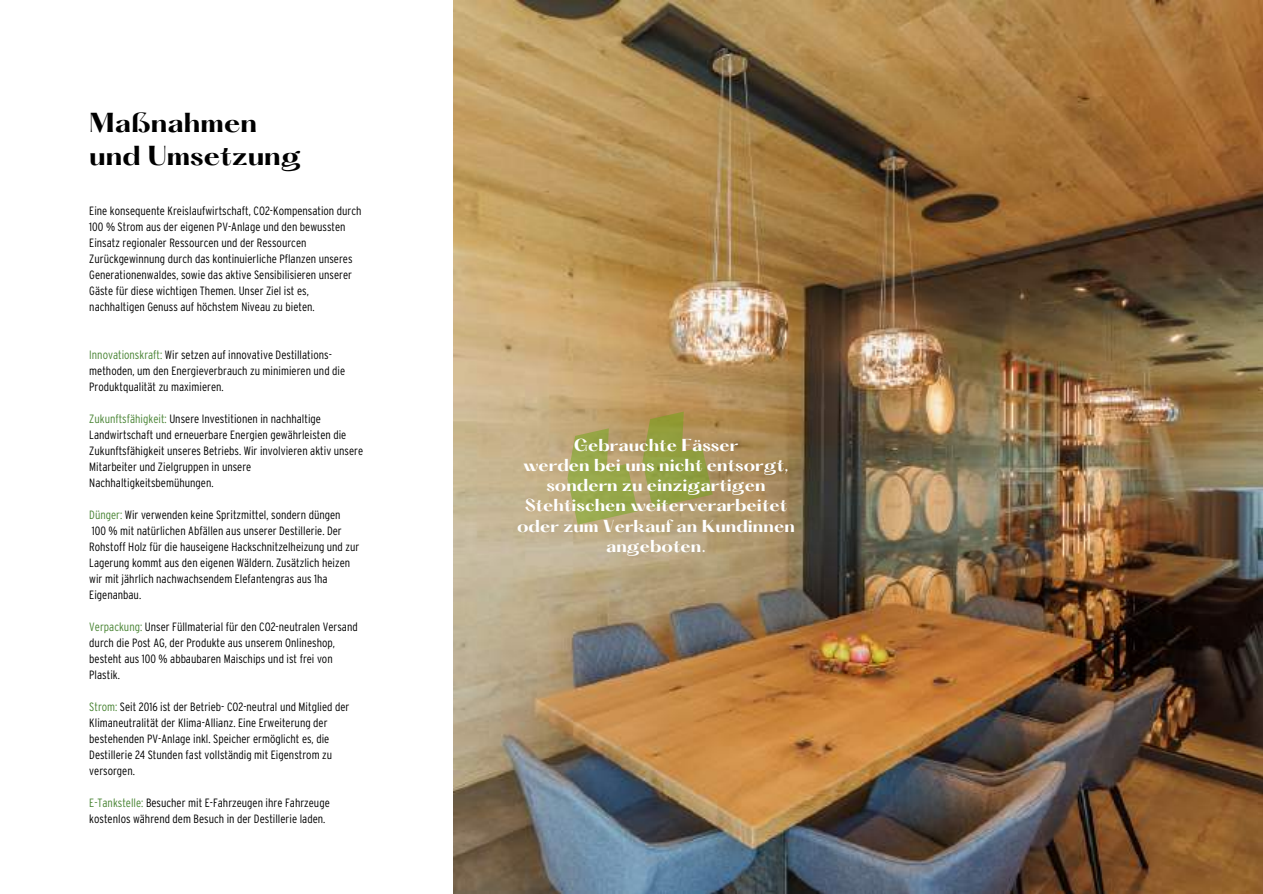
<style>
.page{position:relative;width:1263px;height:894px;background:#fff}
.page>*{position:absolute;margin:0;border:0;box-sizing:border-box;transform-origin:0 0}
.t1{font:700 24px/32.7px "Hatton";color:#000}
.t2{font:700 15.15px/20.2px "Hatton";color:#fff;text-align:center}
.t3{font:300 condensed 12px/16px "Interstate";color:#000}
.s1{color:#498434}
</style>
<div class="page">
<img style="left:453px;top:0;width:810px;height:893px">
<svg style="left:558px;top:405px;width:155px;height:119px;background:#ba9f70"></svg>
<h1 class="t1" style="left:89px;top:109px;width:213px">Maßnahmen und Umsetzung</h1>
<p class="t3" style="left:89px;top:202px;width:274px">Eine konsequente Kreislaufwirtschaft, CO2-Kompensation durch 100 % Strom aus der eigenen PV-Anlage und den bewussten Einsatz regionaler Ressourcen und der Ressourcen Zurückgewinnung durch das kontinuierliche Pflanzen unseres Generationenwaldes, sowie das aktive Sensibilisieren unserer Gäste für diese wichtigen Themen. Unser Ziel ist es, nachhaltigen Genuss auf höchstem Niveau zu bieten.</p>
<p class="t3" style="left:89px;top:346px;width:257px"><span class="s1">Innovationskraft:</span> Wir setzen auf innovative Destillations&shy;methoden, um den Energieverbrauch zu minimieren und die<br>Produktqualität zu maximieren.</p>
<p class="t3" style="left:89px;top:410px;width:275px"><span class="s1">Zukunftsfähigkeit:</span> Unsere Investitionen in nachhaltige Landwirtschaft und erneuerbare Energien gewährleisten die Zukunftsfähigkeit unseres Betriebs. Wir involvieren aktiv unsere Mitarbeiter und Zielgruppen in unsere Nachhaltigkeitsbemühungen.</p>
<p class="t3" style="left:89px;top:506px;width:272px"><span class="s1">Dünger:</span> Wir verwenden keine Spritzmittel, sondern düngen<br>100 % mit natürlichen Abfällen aus unserer Destillerie. Der Rohstoff Holz für die hauseigene Hackschnitzelheizung und zur Lagerung kommt aus den eigenen Wäldern. Zusätzlich heizen wir mit jährlich nachwachsendem Elefantengras aus 1ha Eigenanbau.</p>
<p class="t3" style="left:89px;top:618px;width:270px"><span class="s1">Verpackung:</span> Unser Füllmaterial für den CO2-neutralen Versand durch die Post AG, der Produkte aus unserem Onlineshop, besteht aus 100 % abbaubaren Maischips und ist frei von Plastik.</p>
<p class="t3" style="left:89px;top:698px;width:262px"><span class="s1">Strom:</span> Seit 2016 ist der Betrieb- CO2-neutral und Mitglied der Klimaneutralität der Klima-Allianz. Eine Erweiterung der bestehenden PV-Anlage inkl. Speicher ermöglicht es, die Destillerie 24 Stunden fast vollständig mit Eigenstrom zu versorgen.</p>
<p class="t3" style="left:89px;top:794px;width:242px"><span class="s1">E-Tankstelle:</span> Besucher mit E-Fahrzeugen ihre Fahrzeuge kostenlos während dem Besuch in der Destillerie laden.</p>
<p class="t2" style="left:517px;top:436px;width:279px">Gebrauchte Fässer<br>werden bei uns nicht entsorgt, sondern zu einzigartigen<br>Stehtischen weiterverarbeitet oder zum Verkauf an Kundinnen angeboten.</p>
</div>
